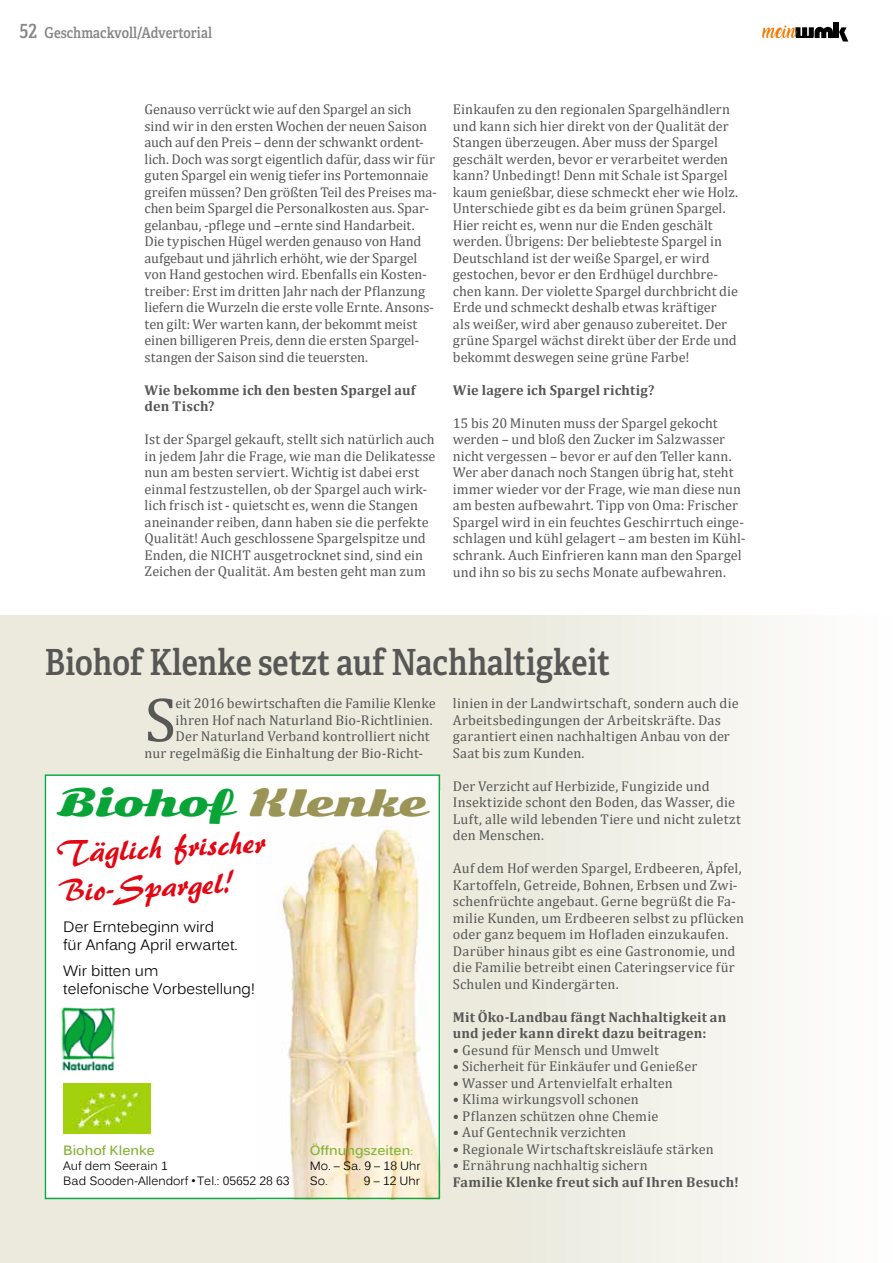
<style>
.page{position:relative;width:893px;height:1263px;background:#fff}
.page>*{position:absolute;margin:0;border:0;box-sizing:border-box;transform-origin:0 0}
.t1{font:63.75px "Cambria";color:#575756}
.t2{font:36.9px "Sonsie One";color:#08a437}
.t3{font:36px "Adelle Condensed Sb";color:#575756}
.t4{font:32.1px/38.5px "ARBERKLEY";color:#e30613}
.t5{font:15px/18px "Kalinga";color:#000}
.t6{font:15px "Adelle Condensed Sb";color:#878787}
.t7{font:14.25px/16.5px "Cambria";color:#575756}
.t8{font:700 14.25px/16.5px "Cambria";letter-spacing:.015em;color:#575756}
.t9{font:700 13.35px "Kalinga";color:#86b338}
.t10{font:13.35px "Amarillo";color:#ef7900;scale:.94 1}
.t11{font:12px/15px "Kalinga";color:#000}
.s1{font-size:19.5px}
.s2{color:#9a9456}
.s3{font-family:"Arial"}
.s4{font-size:10.05px}
</style>
<div class="page">
<div style="left:0;top:615px;width:893px;height:648px;background:linear-gradient(to right,#e5e5d4,#f8f7f4)"></div>
<svg style="left:795px;top:27px;width:38px;height:11px"></svg>
<div style="left:834px;top:22px;width:5px;height:16px;background:#000"></div>
<svg style="left:839px;top:27px;width:9px;height:15px"></svg>
<div style="left:45px;top:774px;width:395px;height:425px;background:#fff"></div>
<img style="left:282px;top:829px;width:156px;height:368px">
<img style="left:61px;top:1007px;width:54px;height:64px">
<img style="left:63px;top:1084px;width:88px;height:49px">
<p class="t6" style="left:20px;top:22px;width:194px"><span class="s1">52</span> Geschmackvoll/Advertorial</p>
<p class="t10" style="left:763px;top:26px;width:37px">MEIN</p>
<p class="t7" style="left:145px;top:101px;width:294px">Genauso verrückt wie auf den Spargel an sich sind wir in den ersten Wochen der neuen Saison auch auf den Preis – denn der schwankt ordent&shy;lich. Doch was sorgt eigentlich dafür, dass wir für guten Spargel ein wenig tiefer ins Portemonnaie greifen müssen? Den größten Teil des Preises ma&shy;chen beim Spargel die Personalkosten aus. Spar&shy;gelanbau, -pflege und –ernte sind Handarbeit.<br>Die typischen Hügel werden genauso von Hand aufgebaut und jährlich erhöht, wie der Spargel von Hand gestochen wird. Ebenfalls ein Kosten&shy;treiber: Erst im dritten Jahr nach der Pflanzung liefern die Wurzeln die erste volle Ernte. Ansons&shy;ten gilt: Wer warten kann, der bekommt meist einen billigeren Preis, denn die ersten Spargel&shy;stangen der Saison sind die teuersten.</p>
<p class="t8" style="left:145px;top:381px;width:272px">Wie bekomme ich den besten Spargel auf den Tisch?</p>
<p class="t7" style="left:145px;top:431px;width:293px">Ist der Spargel gekauft, stellt sich natürlich auch in jedem Jahr die Frage, wie man die Delikatesse nun am besten serviert. Wichtig ist dabei erst einmal festzustellen, ob der Spargel auch wirk&shy;lich frisch ist - quietscht es, wenn die Stangen aneinander reiben, dann haben sie die perfekte Qualität! Auch geschlossene Spargelspitze und Enden, die NICHT ausgetrocknet sind, sind ein Zeichen der Qualität. Am besten geht man zum</p>
<p class="t7" style="left:453px;top:101px;width:287px">Einkaufen zu den regionalen Spargelhändlern und kann sich hier direkt von der Qualität der Stangen überzeugen. Aber muss der Spargel geschält werden, bevor er verarbeitet werden kann? Unbedingt! Denn mit Schale ist Spargel kaum genießbar, diese schmeckt eher wie Holz.<br>Unterschiede gibt es da beim grünen Spargel.<br>Hier reicht es, wenn nur die Enden geschält werden. Übrigens: Der beliebteste Spargel in Deutschland ist der weiße Spargel, er wird gestochen, bevor er den Erdhügel durchbre&shy;chen kann. Der violette Spargel durchbricht die Erde und schmeckt deshalb etwas kräftiger<br>als weißer, wird aber genauso zubereitet. Der grüne Spargel wächst direkt über der Erde und bekommt deswegen seine grüne Farbe!</p>
<p class="t8" style="left:453px;top:381px;width:203px">Wie lagere ich Spargel richtig?</p>
<p class="t7" style="left:453px;top:415px;width:294px">15 bis 20 Minuten muss der Spargel gekocht werden – und bloß den Zucker im Salzwasser nicht vergessen – bevor er auf den Teller kann.<br>Wer aber danach noch Stangen übrig hat, steht immer wieder vor der Frage, wie man diese nun am besten aufbewahrt. Tipp von Oma: Frischer Spargel wird in ein feuchtes Geschirrtuch einge&shy;schlagen und kühl gelagert – am besten im Kühl&shy;schrank. Auch Einfrieren kann man den Spargel und ihn so bis zu sechs Monate aufbewahren.</p>
<h3 class="t3" style="left:45px;top:636px;width:567px">Biohof Klenke setzt auf Nachhaltigkeit</h3>
<h1 class="t1" style="left:145px;top:682px;width:33px">S</h1>
<p class="t7" style="left:176px;top:695px;width:262px">eit 2016 bewirtschaften die Familie Klenke</p>
<p class="t7" style="left:176px;top:712px;width:259px">ihren Hof nach Naturland Bio-Richtlinien.</p>
<p class="t7" style="left:176px;top:728px;width:256px">Der Naturland Verband kontrolliert nicht</p>
<p class="t7" style="left:145px;top:745px;width:280px">nur regelmäßig die Einhaltung der Bio-Richt-</p>
<h2 class="t2" style="left:58px;top:779px;width:370px">Biohof <span class="s2">Klenke</span></h2>
<h3 class="t4" style="left:56px;top:834px;width:210px;rotate:-3deg">Täglich frischer<br>Bio-Spargel!</h3>
<p class="t5" style="left:63px;top:919px;width:176px">Der Erntebeginn wird<br>für Anfang April erwartet.</p>
<p class="t5" style="left:63px;top:964px;width:194px">Wir bitten um<br>telefonische Vorbestellung!</p>
<p class="t9" style="left:63px;top:1141px;width:93px">Biohof Klenke</p>
<p class="t11" style="left:63px;top:1159px;width:228px">Auf dem Seerain 1<br>Bad Sooden-Allendorf <span class="s3">•</span>Tel.: 05652 28 63</p>
<p class="t9" style="left:310px;top:1141px;width:105px">Öffnungszeiten<span class="s4">:</span></p>
<p class="t11" style="left:310px;top:1159px;width:113px">Mo. – Sa. 9 – 18 Uhr<br>So.</p>
<p class="t11" style="left:364px;top:1174px;width:58px">9 – 12 Uhr</p>
<p class="t7" style="left:453px;top:695px;width:287px">linien in der Landwirtschaft, sondern auch die Arbeitsbedingungen der Arbeitskräfte. Das garantiert einen nachhaltigen Anbau von der Saat bis zum Kunden.</p>
<p class="t7" style="left:453px;top:778px;width:290px">Der Verzicht auf Herbizide, Fungizide und Insektizide schont den Boden, das Wasser, die Luft, alle wild lebenden Tiere und nicht zuletzt den Menschen.</p>
<p class="t7" style="left:453px;top:860px;width:293px">Auf dem Hof werden Spargel, Erdbeeren, Äpfel, Kartoffeln, Getreide, Bohnen, Erbsen und Zwi&shy;schenfrüchte angebaut. Gerne begrüßt die Fa&shy;milie Kunden, um Erdbeeren selbst zu pflücken oder ganz bequem im Hofladen einzukaufen.<br>Darüber hinaus gibt es eine Gastronomie, und die Familie betreibt einen Cateringservice für Schulen und Kindergärten.</p>
<p class="t8" style="left:453px;top:1008px;width:275px">Mit Öko-Landbau fängt Nachhaltigkeit an und jeder kann direkt dazu beitragen:</p>
<p class="t7" style="left:453px;top:1042px;width:207px">• Gesund für Mensch und Umwelt</p>
<p class="t7" style="left:453px;top:1058px;width:246px">• Sicherheit für Einkäufer und Genießer</p>
<p class="t7" style="left:453px;top:1075px;width:221px">• Wasser und Artenvielfalt erhalten</p>
<p class="t7" style="left:453px;top:1091px;width:187px">• Klima wirkungsvoll schonen</p>
<p class="t7" style="left:453px;top:1108px;width:207px">• Pflanzen schützen ohne Chemie</p>
<p class="t7" style="left:453px;top:1124px;width:175px">• Auf Gentechnik verzichten</p>
<p class="t7" style="left:453px;top:1141px;width:262px">• Regionale Wirtschaftskreisläufe stärken</p>
<p class="t7" style="left:453px;top:1157px;width:196px">• Ernährung nachhaltig sichern</p>
<p class="t8" style="left:453px;top:1173px;width:287px">Familie Klenke freut sich auf Ihren Besuch!</p>
</div>
